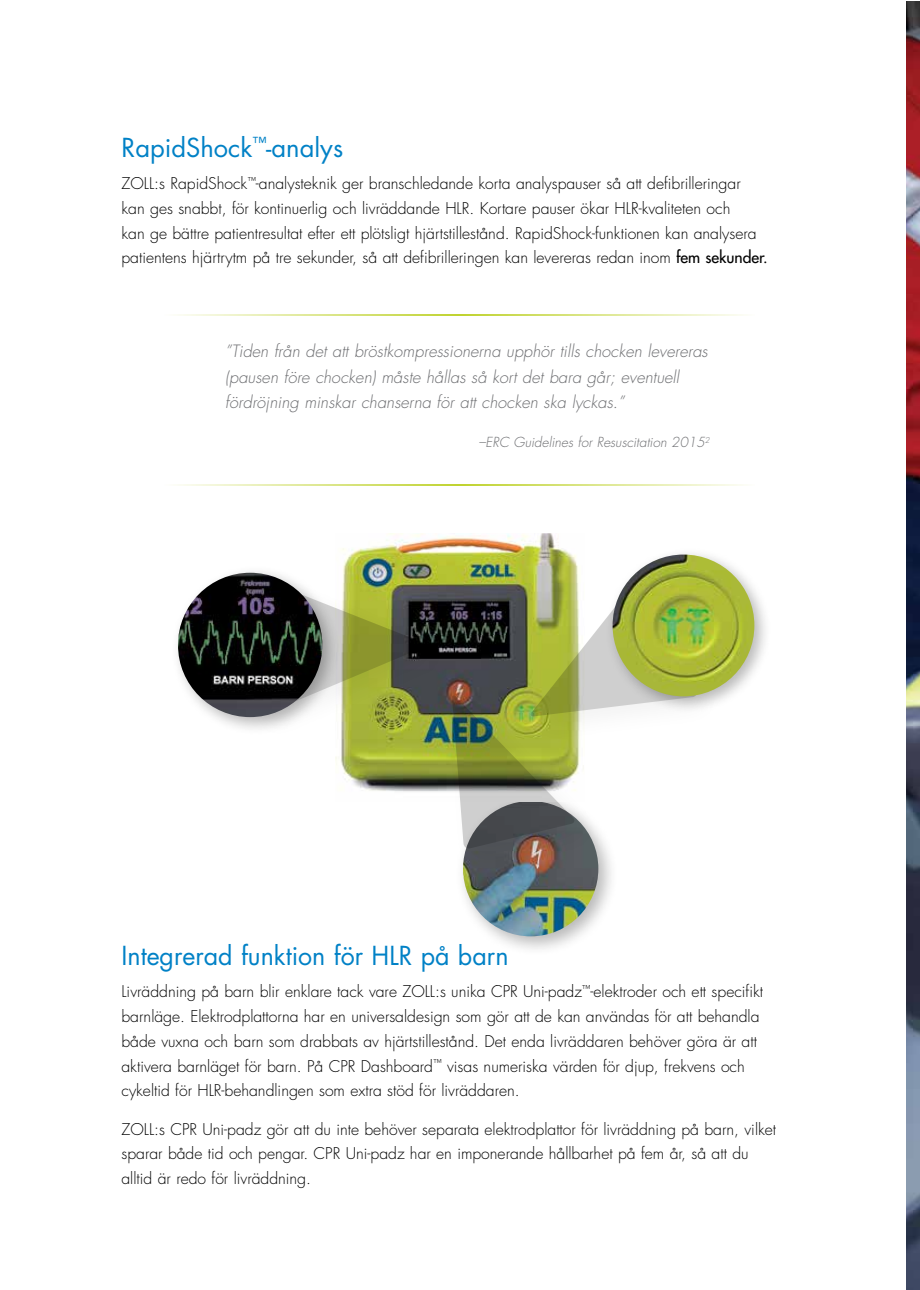
<style>
.page{position:relative;width:920px;height:1290px;background:#fff}
.page>*{position:absolute;margin:0;border:0;box-sizing:border-box;transform-origin:0 0}
.t1{font:25.5px "Futura Std";color:#0081c6}
.t2{font:italic 300 16.5px/25.5px "Futura Std";color:#6d6e71}
.t3{font:300 15.75px/24.8px "Futura Std";color:#000}
.t4{font:italic 300 13.5px "Futura Std";color:#6d6e71}
.s1{font-weight:500}
</style>
<div class="page">
<img style="left:906px;top:2px;width:14px;height:1288px">
<div style="left:455px;top:793px;width:163px;height:163px;background:#000;opacity:.28"></div>
<img style="left:463px;top:801px;width:135px;height:135px;border-radius:68px">
<hr style="left:165px;top:314px;width:590px;height:1px;background:#c0d330">
<hr style="left:165px;top:485px;width:590px;height:1px;background:#c0d330">
<img style="left:336px;top:533px;width:244px;height:259px">
<div style="left:440px;top:685px;width:164px;height:193px;background:#000;opacity:.28"></div>
<div style="left:520px;top:587px;width:205px;height:159px;background:#000;opacity:.28"></div>
<img style="left:452px;top:597px;width:245px;height:252px">
<div style="left:247px;top:568px;width:207px;height:175px;background:#000;opacity:.28"></div>
<svg style="left:341px;top:579px;width:86px;height:136px;background:#7d853e"></svg>
<div style="left:606px;top:548px;width:167px;height:167px;background:#000;opacity:.28"></div>
<img style="left:613px;top:554px;width:141px;height:142px;border-radius:71px">
<div style="left:170px;top:565px;width:171px;height:171px;background:#000;opacity:.28"></div>
<img style="left:178px;top:573px;width:144px;height:144px;border-radius:72px">
<h1 class="t1" style="left:122px;top:131px;width:223px">RapidShock<sup>™</sup>-analys</h1>
<p class="t3" style="left:121px;top:171px;width:648px">ZOLL:s RapidShock<sup>™</sup>-analysteknik ger branschledande korta analyspauser så att defibrilleringar kan ges snabbt, för kontinuerlig och livräddande HLR. Kortare pauser ökar HLR-kvaliteten och<br>kan ge bättre patientresultat efter ett plötsligt hjärtstillestånd. RapidShock-funktionen kan analysera patientens hjärtrytm på tre sekunder, så att defibrilleringen kan levereras redan inom <span class="s1">fem sekunder.</span></p>
<p class="t2" style="left:225px;top:339px;width:484px">”Tiden från det att bröstkompressionerna upphör tills chocken levereras (pausen före chocken) måste hållas så kort det bara går; eventuell fördröjning minskar chanserna för att chocken ska lyckas.”</p>
<p class="t4" style="left:479px;top:434px;width:232px">–ERC Guidelines for Resuscitation 2015<sup>2</sup></p>
<h1 class="t1" style="left:122px;top:939px;width:388px">Integrerad funktion för HLR på barn</h1>
<p class="t3" style="left:121px;top:980px;width:643px">Livräddning på barn blir enklare tack vare ZOLL:s unika CPR Uni-padz<sup>™</sup>-elektroder och ett specifikt barnläge. Elektrodplattorna har en universaldesign som gör att de kan användas för att behandla både vuxna och barn som drabbats av hjärtstillestånd. Det enda livräddaren behöver göra är att aktivera barnläget för barn. På CPR Dashboard<sup>™</sup> visas numeriska värden för djup, frekvens och cykeltid för HLR-behandlingen som extra stöd för livräddaren.</p>
<p class="t3" style="left:121px;top:1117px;width:656px">ZOLL:s CPR Uni-padz gör att du inte behöver separata elektrodplattor för livräddning på barn, vilket sparar både tid och pengar. CPR Uni-padz har en imponerande hållbarhet på fem år, så att du alltid är redo för livräddning.</p>
</div>
